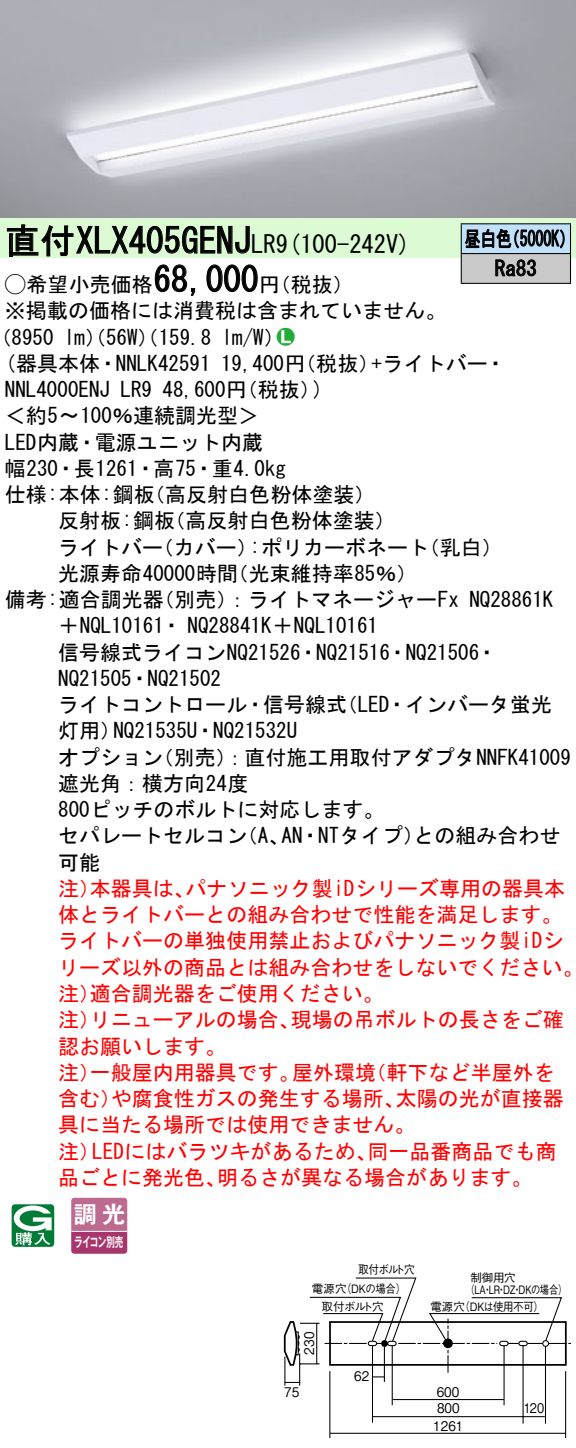
<style>
.page{position:relative;width:576px;height:1448px;background:#fff}
.page>*{position:absolute;margin:0;border:0;box-sizing:border-box;transform-origin:0 0}
.t1{font:35px "MS Gothic";color:#000}
.t2{font:24.5px "MS Gothic";color:#000}
.t3{font:23.1px "Gothic MB101 Pro De Bold 90 pv RKSJ H";color:#fff}
.t4{font:21px/26.2px "MS Gothic";color:#000}
.t5{font:21px/26.2px "MS Gothic";color:#f00}
.t6{font:21px/29.8px "MS Gothic";color:#000;scale:.75 1}
.t7{font:21px "Ford Classification 1";color:#23ac38}
.t8{font:13.3px/17.8px "Gothic BBB Pro Medium 90 pv RKSJ H";color:#000;scale:.9 1}
.t9{font:13.3px "Gothic MB101 Pro De Bold 90 pv RKSJ H";letter-spacing:-.05em;color:#fff;scale:.65 1}
.t10{font:13.3px "Gothic BBB Pro Medium 90 pv RKSJ H";color:#000;scale:.85 1}
.t11{font:11.9px "Gothic BBB Pro Medium 90 pv RKSJ H";letter-spacing:-.13em;color:#000;scale:.9 1}
.t12{font:11.55px "Gothic BBB Pro Medium 90 pv RKSJ H";letter-spacing:-.025em;color:#000;scale:.9 1}
.t13{font:11.55px "Gothic BBB Pro Medium 90 pv RKSJ H";letter-spacing:-.025em;color:#000}
.t14{font:11.55px "Gothic BBB Pro Medium 90 pv RKSJ H";letter-spacing:-.025em;color:#000;scale:.8 1}
.s1{font-size:24.5px}
.s2{font-family:"Ford Classification 1"}
.s3{color:#fff}
</style>
<div class="page">
<img style="left:0;top:0;width:575px;height:218px">
<div style="left:0;top:218px;width:575px;height:40px;background:#dcfad4"></div>
<svg style="left:6px;top:224px;width:244px;height:33px"></svg>
<svg style="left:154px;top:264px;width:42px;height:32px"></svg>
<svg style="left:206px;top:264px;width:52px;height:29px"></svg>
<svg style="left:12px;top:1204px;width:42px;height:43px"></svg>
<svg style="left:71px;top:1197px;width:56px;height:56px"></svg>
<hr style="left:71px;top:1230px;width:56px;height:2px;background:#fff">
<div style="left:461px;top:224px;width:109px;height:30px;background:#c1e1fa"></div>
<div style="left:461px;top:254px;width:109px;height:29px;background:#cacaca"></div>
<hr style="left:460px;top:223px;width:110px;height:1px;background:#000">
<hr style="left:569px;top:224px;width:2px;height:29px;background:#000">
<hr style="left:460px;top:253px;width:110px;height:1px;background:#000">
<hr style="left:569px;top:254px;width:2px;height:29px;background:#000">
<hr style="left:460px;top:283px;width:110px;height:1px;background:#000">
<svg style="left:460px;top:224px;width:104px;height:59px"></svg>
<hr style="left:544px;top:1346px;width:2px;height:77px;background:#000">
<hr style="left:372px;top:1345px;width:1px;height:77px;background:#000">
<hr style="left:329px;top:1371px;width:1px;height:67px;background:#000">
<hr style="left:564px;top:1371px;width:2px;height:67px;background:#000">
<hr style="left:392px;top:1399px;width:111px;height:1px;background:#000">
<hr style="left:372px;top:1416px;width:172px;height:1px;background:#000">
<hr style="left:522px;top:1345px;width:1px;height:78px;background:#000">
<hr style="left:330px;top:1432px;width:235px;height:2px;background:#000">
<hr style="left:391px;top:1345px;width:1px;height:60px;background:#000">
<hr style="left:503px;top:1345px;width:1px;height:60px;background:#000">
<svg style="left:284px;top:1277px;width:286px;height:108px"></svg>
<h1 class="t1" style="left:5px;top:223px;width:272px">直付XLX405GENJ<span class="s1">LR</span></h1>
<p class="t4" style="left:259px;top:271px;width:96px">（円税抜(</p>
<p class="t2" style="left:276px;top:232px;width:136px">(9 100-242 (V</p>
<h1 class="t1" style="left:153px;top:262px;width:106px">68,000</h1>
<p class="t4" style="left:5px;top:271px;width:442px"><span class="s2">A</span>希望小売価格<br>※掲載の価格には消費税は含まれていません。</p>
<p class="t7" style="left:277px;top:326px;width:19px">2<span class="s3">7</span></p>
<p class="t4" style="left:222px;top:324px;width:64px">l m (W/</p>
<p class="t4" style="left:-9px;top:324px;width:65px">（8950</p>
<p class="t4" style="left:64px;top:324px;width:149px">lm）（56 ）（W 159.8</p>
<p class="t6" style="left:494px;top:224px;width:57px;text-indent:-30px">昼白色<br>Ra83</p>
<p class="t6" style="left:504px;top:224px;width:96px">（5000 (K</p>
<p class="t4" style="left:5px;top:350px;width:207px">(器具本体・NNLK42591</p>
<p class="t4" style="left:371px;top:350px;width:136px">+ライトバー・</p>
<p class="t4" style="left:221px;top:350px;width:160px">19,400 （円税抜）</p>
<p class="t4" style="left:162px;top:376px;width:160px">48,600 （円税抜(</p>
<p class="t4" style="left:313px;top:376px;width:12px">(</p>
<p class="t4" style="left:5px;top:376px;width:106px">NNL4000ENJ</p>
<p class="t4" style="left:5px;top:403px;width:255px">＜約〜5 100％連続調光型&lt;</p>
<p class="t4" style="left:5px;top:429px;width:259px">LED内蔵・電源ユニット内蔵</p>
<p class="t4" style="left:5px;top:455px;width:282px">幅230・長1261・高75・重4.0kg</p>
<p class="t4" style="left:144px;top:481px;width:233px">（高反射白色粉体塗装(</p>
<p class="t4" style="left:120px;top:376px;width:33px">LR9</p>
<p class="t4" style="left:5px;top:481px;width:151px">仕様:本体:鋼板</p>
<p class="t4" style="left:164px;top:508px;width:233px">（高反射白色粉体塗装(</p>
<p class="t4" style="left:58px;top:508px;width:118px">反射板:鋼板</p>
<p class="t4" style="left:58px;top:534px;width:106px">ライトバー</p>
<p class="t4" style="left:153px;top:534px;width:106px">（カバー）</p>
<p class="t4" style="left:250px;top:534px;width:181px">:ポリカーボネート</p>
<p class="t4" style="left:418px;top:534px;width:85px">（乳白(</p>
<p class="t4" style="left:58px;top:560px;width:181px">光源寿命40000時間</p>
<p class="t4" style="left:227px;top:560px;width:191px">（光束維持率85％(</p>
<p class="t4" style="left:153px;top:586px;width:307px">（別売：）ライトマネージャーFx</p>
<p class="t4" style="left:5px;top:586px;width:160px">備考:適合調光器</p>
<p class="t4" style="left:58px;top:613px;width:321px">＋NQL10161・ NQ28841 ＋K NQL10161</p>
<p class="t4" style="left:58px;top:639px;width:441px">信号線式ライコンNQ21526・NQ21516・NQ21506・</p>
<p class="t4" style="left:58px;top:665px;width:164px">NQ21505・NQ21502</p>
<p class="t4" style="left:336px;top:691px;width:217px">（LED・インバータ蛍光</p>
<p class="t4" style="left:469px;top:586px;width:85px">NQ28861K</p>
<p class="t4" style="left:58px;top:691px;width:290px;text-align:center">ライトコントロール・信号線式<br>NQ21535 ・U NQ21532U</p>
<p class="t4" style="left:58px;top:718px;width:64px">灯用）</p>
<p class="t4" style="left:58px;top:744px;width:328px">オプション<br>遮光角：横方向24度<br>800ピッチのボルトに対応します。</p>
<p class="t4" style="left:153px;top:744px;width:419px">（別売：）直付施工用取付アダプタNNFK41009</p>
<p class="t4" style="left:281px;top:823px;width:144px">AN・NTタイプ）</p>
<p class="t4" style="left:413px;top:823px;width:148px">との組み合わせ</p>
<p class="t4" style="left:58px;top:823px;width:190px">セパレートセルコン可能</p>
<p class="t5" style="left:185px;top:875px;width:381px">パナソニック製iDシリーズ専用の器具本</p>
<p class="t4" style="left:237px;top:823px;width:54px">（、A</p>
<p class="t5" style="left:58px;top:875px;width:43px">注）</p>
<p class="t5" style="left:58px;top:901px;width:505px">体とライトバーとの組み合わせで性能を満足します。</p>
<p class="t5" style="left:58px;top:928px;width:507px">ライトバーの単独使用禁止およびパナソニック製iDシ</p>
<p class="t5" style="left:58px;top:954px;width:526px">リーズ以外の商品とは組み合わせをしないでください。</p>
<p class="t5" style="left:90px;top:980px;width:295px">適合調光器をご使用ください。</p>
<p class="t5" style="left:90px;top:875px;width:106px">本器具は、</p>
<p class="t5" style="left:58px;top:980px;width:43px">注）</p>
<p class="t5" style="left:290px;top:1006px;width:275px">現場の吊ボルトの長さをご確</p>
<p class="t5" style="left:58px;top:1006px;width:169px">注）<br>認お願いします。</p>
<p class="t5" style="left:90px;top:1006px;width:211px">リニューアルの場合、</p>
<p class="t5" style="left:90px;top:1059px;width:211px">一般屋内用器具です。</p>
<p class="t5" style="left:292px;top:1059px;width:85px">屋外環境</p>
<p class="t5" style="left:365px;top:1059px;width:190px">（軒下など半屋外を</p>
<p class="t5" style="left:58px;top:1059px;width:43px">注）</p>
<p class="t5" style="left:111px;top:1085px;width:295px">や腐食性ガスの発生する場所、</p>
<p class="t5" style="left:395px;top:1085px;width:170px">太陽の光が直接器</p>
<p class="t5" style="left:58px;top:1085px;width:64px">含む）</p>
<p class="t5" style="left:58px;top:1111px;width:358px">具に当たる場所では使用できません。</p>
<p class="t5" style="left:367px;top:1138px;width:190px">同一品番商品でも商</p>
<p class="t5" style="left:92px;top:1138px;width:286px">LEDにはバラツキがあるため、</p>
<p class="t5" style="left:58px;top:1138px;width:43px">注）</p>
<p class="t5" style="left:58px;top:1164px;width:169px">品ごとに発光色、</p>
<p class="t5" style="left:217px;top:1164px;width:317px">明るさが異なる場合があります。</p>
<p class="t3" style="left:74px;top:1195px;width:53px">調光</p>
<p class="t9" style="left:74px;top:1231px;width:77px">ライコン別売</p>
<p class="t11" style="left:358px;top:1260px;width:64px">取付ボルト穴</p>
<p class="t13" style="left:470px;top:1268px;width:47px">制御用穴</p>
<p class="t12" style="left:341px;top:1279px;width:74px">（DKの場合）</p>
<p class="t13" style="left:312px;top:1279px;width:36px">電源穴</p>
<p class="t14" style="left:465px;top:1280px;width:128px">（LA LR DZ DKの場合(</p>
<p class="t14" style="left:482px;top:1280px;width:31px">・・</p>
<p class="t14" style="left:512px;top:1280px;width:13px">・</p>
<p class="t13" style="left:321px;top:1297px;width:64px">取付ボルト穴</p>
<p class="t8" style="left:298px;top:1354px;width:27px;rotate:-90deg">230</p>
<p class="t8" style="left:284px;top:1381px;width:18px">75</p>
<p class="t8" style="left:354px;top:1365px;width:18px">62</p>
<p class="t12" style="left:459px;top:1297px;width:95px">（DKは使用不可(</p>
<p class="t13" style="left:430px;top:1297px;width:36px">電源穴</p>
<p class="t8" style="left:436px;top:1381px;width:27px">600</p>
<p class="t8" style="left:433px;top:1397px;width:35px">800<br>1261</p>
<p class="t10" style="left:523px;top:1397px;width:25px">120</p>
</div>
